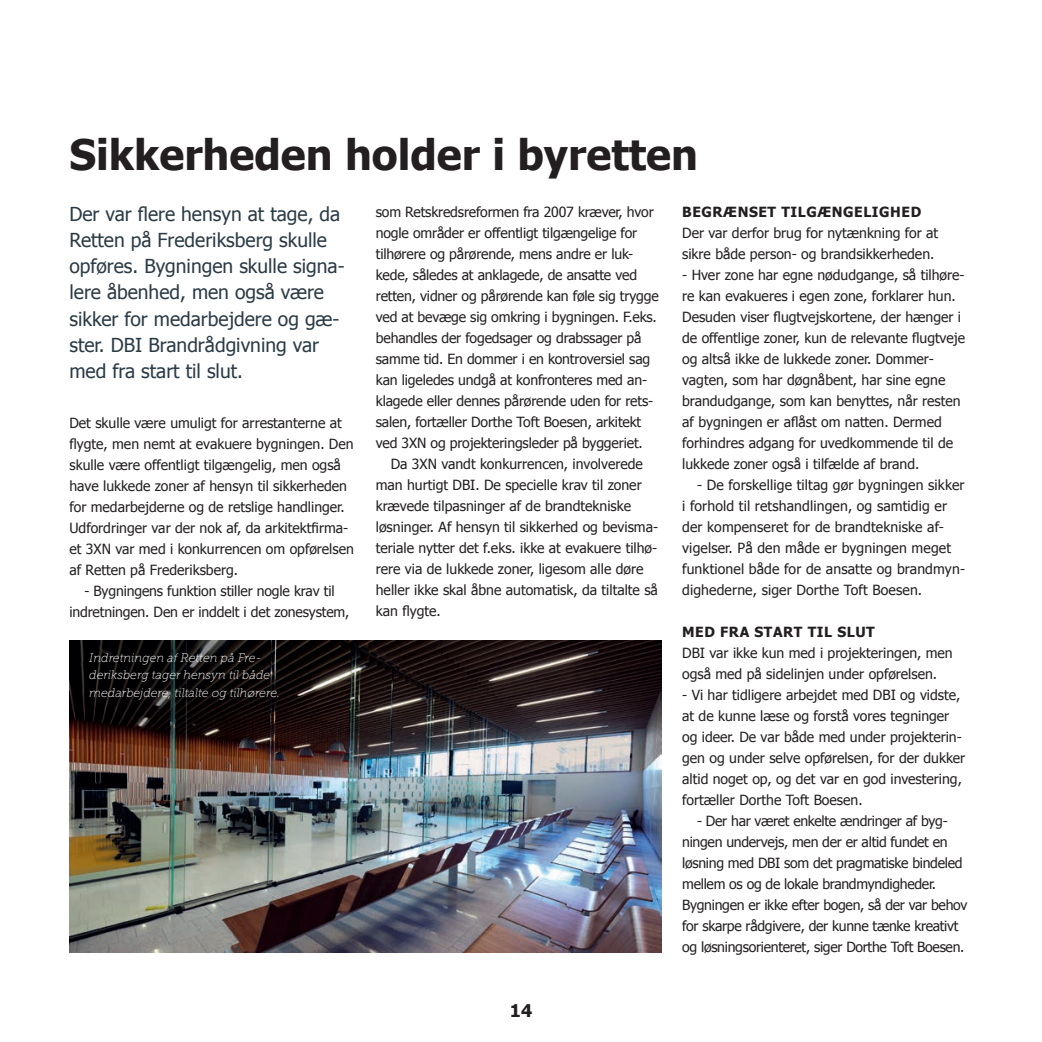
<style>
.page{position:relative;width:1042px;height:1042px;background:#fff}
.page>*{position:absolute;margin:0;border:0;box-sizing:border-box;transform-origin:0 0}
.t1{font:700 42px "Tahoma";color:#231f20}
.t2{font:19.25px/26.2px "Tahoma";color:#2b3b45}
.t3{font:700 17.5px "Tahoma";color:#231f20}
.t4{font:14px/21px "Tahoma";color:#231f20}
.t5{font:14px/21px "Tahoma";letter-spacing:-.02em;color:#231f20}
.t6{font:700 14px "Tahoma";letter-spacing:.04em;color:#231f20}
.t7{font:italic 12.25px/17.5px "Museo Slab 100";color:#fff}
</style>
<div class="page">
<img style="left:69px;top:640px;width:592px;height:312px">
<h1 class="t1" style="left:69px;top:125px;width:630px">SIKKERHEDEN HOLDER I BYRETTEN</h1>
<h2 class="t2" style="left:69px;top:200px;width:277px">Der var flere hensyn at tage, da<br>Retten på Frederiksberg skulle opføres. Bygningen skulle signa&shy;lere åbenhed, men også være sikker for medarbejdere og gæ&shy;ster. DBI Brandrådgivning var med fra start til slut.</h2>
<p class="t4" style="left:69px;top:411px;width:286px">Det skulle være umuligt for arrestanterne at flygte, men nemt at evakuere bygningen. Den skulle være offentligt tilgængelig, men også have lukkede zoner af hensyn til sikkerheden for medarbejderne og de retslige handlinger.<br>Udfordringer var der nok af, da arkitektfirma&shy;et 3XN var med i konkurrencen om opførelsen af Retten på Frederiksberg.</p>
<p class="t4" style="left:69px;top:579px;width:281px;text-align:center">- Bygningens funktion stiller nogle krav til indretningen. Den er inddelt i det zonesystem,</p>
<p class="t7" style="left:89px;top:649px;width:192px">Indretningen af Retten på Fre&shy;deriksberg tager hensyn til både medarbejdere, tiltalte og tilhørere.</p>
<p class="t4" style="left:376px;top:200px;width:284px">som Retskredsreformen fra 2007 kræver, hvor nogle områder er offentligt tilgængelige for tilhørere og pårørende, mens andre er luk&shy;kede, således at anklagede, de ansatte ved retten, vidner og pårørende kan føle sig trygge ved at bevæge sig omkring i bygningen. F.eks. behandles der fogedsager og drabssager på samme tid. En dommer i en kontroversiel sag kan ligeledes undgå at konfronteres med an&shy;klagede eller dennes pårørende uden for rets&shy;salen, fortæller Dorthe Toft Boesen, arkitekt ved 3XN og projekteringsleder på byggeriet.</p>
<p class="t4" style="left:376px;top:452px;width:284px;text-indent:15px">Da 3XN vandt konkurrencen, involverede man hurtigt DBI. De specielle krav til zoner krævede tilpasninger af de brandtekniske løsninger. Af hensyn til sikkerhed og bevisma&shy;teriale nytter det f.eks. ikke at evakuere tilhø&shy;rere via de lukkede zoner, ligesom alle døre heller ikke skal åbne automatisk, da tiltalte så kan flygte.</p>
<p class="t3" style="left:510px;top:998px;width:24px">14</p>
<p class="t6" style="left:682px;top:202px;width:239px">BEGRÆNSET TILGÆNGELIGHED</p>
<p class="t4" style="left:682px;top:221px;width:258px">Der var derfor brug for nytænkning for at sikre både person- og brandsikkerheden.</p>
<p class="t4" style="left:682px;top:263px;width:284px">- Hver zone har egne nødudgange, så tilhøre&shy;re kan evakueres i egen zone, forklarer hun.<br>Desuden viser flugtvejskortene, der hænger i de offentlige zoner, kun de relevante flugtveje og altså ikke de lukkede zoner. Dommer&shy;vagten, som har døgnåbent, har sine egne brandudgange, som kan benyttes, når resten af bygningen er aflåst om natten. Dermed forhindres adgang for uvedkommende til de lukkede zoner også i tilfælde af brand.</p>
<p class="t4" style="left:682px;top:473px;width:284px;text-indent:15px">- De forskellige tiltag gør bygningen sikker i forhold til retshandlingen, og samtidig er der kompenseret for de brandtekniske af&shy;vigelser. På den måde er bygningen meget funktionel både for de ansatte og brandmyn&shy;dighederne, siger Dorthe Toft Boesen.</p>
<p class="t6" style="left:682px;top:622px;width:191px">MED FRA START TI L SLUT</p>
<p class="t4" style="left:682px;top:641px;width:272px">DBI var ikke kun med i projekteringen, men også med på sidelinjen under opførelsen.</p>
<p class="t4" style="left:682px;top:683px;width:285px">- Vi har tidligere arbejdet med DBI og vidste, at de kunne læse og forstå vores tegninger og ideer. De var både med under projekterin&shy;gen og under selve opførelsen, for der dukker altid noget op, og det var en god investering, fortæller Dorthe Toft Boesen.</p>
<p class="t5" style="left:682px;top:809px;width:287px;text-indent:15px">- Der har været enkelte ændringer af byg&shy;ningen undervejs, men der er altid fundet en løsning med DBI som det pragmatiske bindeled mellem os og de lokale brandmyndigheder.<br>Bygningen er ikke efter bogen, så der var behov for skarpe rådgivere, der kunne tænke kreativt og løsningsorienteret, siger Dorthe Toft Boesen.</p>
</div>
